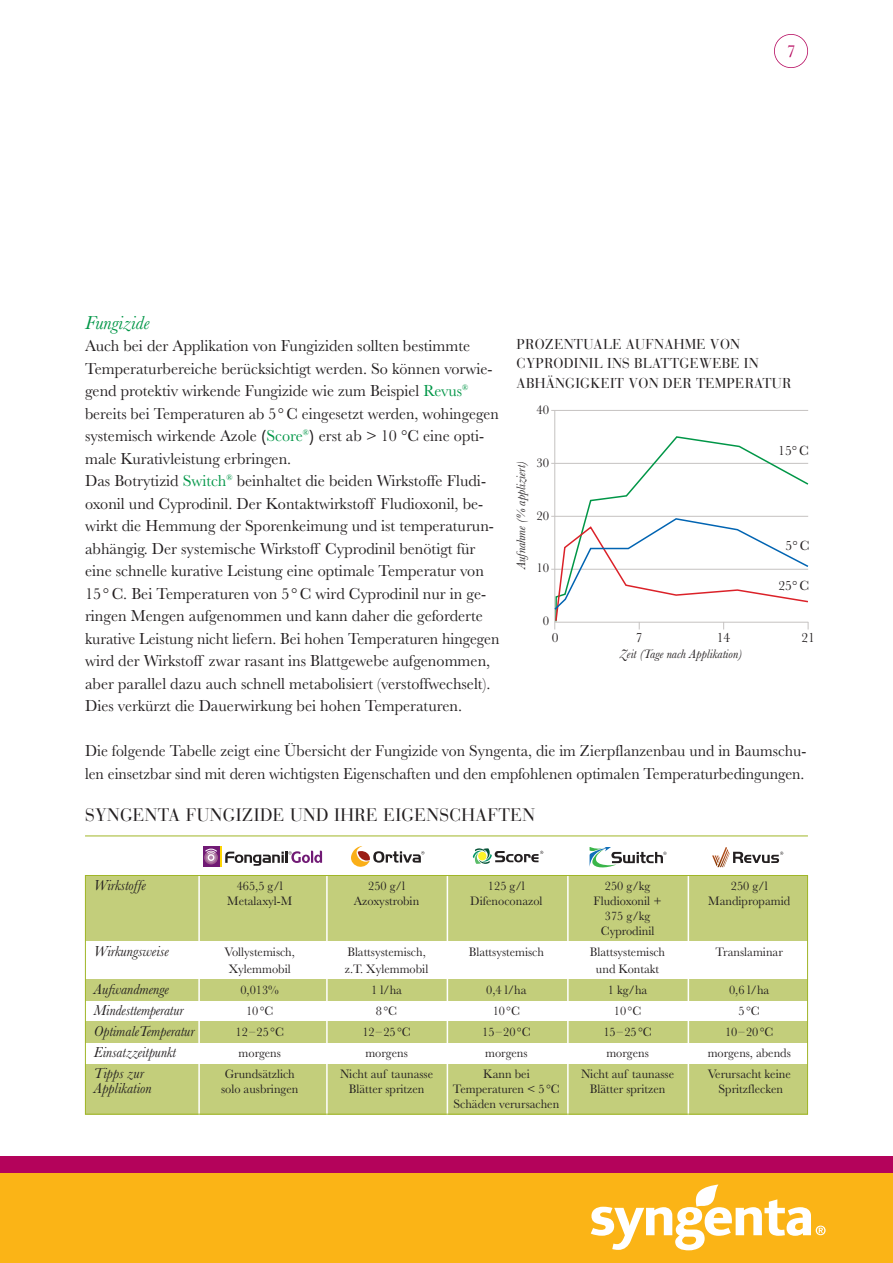
<style>
.page{position:relative;width:893px;height:1263px;background:#fff}
.page>*{position:absolute;margin:0;border:0;box-sizing:border-box;transform-origin:0 0}
.t1{font:italic 19.5px "Baskerville";color:#009647}
.t2{font:18px "Bauer Bodoni";letter-spacing:.02em;color:#231f20}
.t3{font:18px "Baskerville";color:#b4035b}
.t4{font:16.5px/22.5px "Baskerville";color:#231f20}
.t5{font:16.5px/22.5px "Baskerville";color:#231f20;scale:.96 1}
.t6{font:italic 15px "Baskerville";color:#231f20}
.t7{font:italic 15px "Baskerville";color:#231f20;scale:.95 1}
.t8{font:italic 15px "Baskerville";color:#231f20;scale:.96 1}
.t9{font:14.25px/19.5px "Bauer Bodoni";letter-spacing:.015em;color:#231f20}
.t10{font:13.95px "Baskerville";color:#231f20}
.t11{font:13.8px "Baskerville";color:#231f20}
.t12{font:13.2px "Baskerville";color:#231f20}
.t13{font:12.75px/15px "Baskerville";color:#231f20;text-align:center}
.t14{font:italic 12.75px "Baskerville";color:#231f20}
.s1{color:#009647}
.s2{font-weight:700}
</style>
<div class="page">
<div style="left:85px;top:875px;width:723px;height:66px;background:#c3ce7b"></div>
<div style="left:85px;top:979px;width:723px;height:22px;background:#c3ce7b"></div>
<div style="left:85px;top:1021px;width:723px;height:22px;background:#c3ce7b"></div>
<div style="left:85px;top:1065px;width:723px;height:50px;background:#c3ce7b"></div>
<hr style="left:551px;top:463px;width:257px;height:1px;background:#c5c2c1">
<hr style="left:551px;top:516px;width:257px;height:1px;background:#c5c2c1">
<hr style="left:551px;top:569px;width:257px;height:1px;background:#c5c2c1">
<svg style="left:555px;top:435px;width:254px;height:82px"></svg>
<hr style="left:85px;top:835px;width:723px;height:1px;background:#a0b627">
<div style="left:0;top:1157px;width:893px;height:17px;background:#b4035b"></div>
<div style="left:0;top:1174px;width:893px;height:89px;background:#fbb416"></div>
<svg style="left:591px;top:1184px;width:235px;height:66px"></svg>
<hr style="left:551px;top:410px;width:257px;height:1px;background:#c5c2c1">
<hr style="left:554px;top:410px;width:1px;height:219px;background:#c5c2c1">
<svg style="left:553px;top:517px;width:256px;height:112px"></svg>
<hr style="left:198px;top:869px;width:2px;height:283px;background:#fff">
<hr style="left:326px;top:862px;width:2px;height:290px;background:#fff">
<hr style="left:447px;top:862px;width:1px;height:290px;background:#fff">
<hr style="left:567px;top:862px;width:2px;height:290px;background:#fff">
<hr style="left:688px;top:857px;width:1px;height:295px;background:#fff">
<hr style="left:219px;top:846px;width:3px;height:21px;background:#fed503">
<svg style="left:203px;top:846px;width:16px;height:21px"></svg>
<svg style="left:204px;top:851px;width:14px;height:13px"></svg>
<div style="left:206px;top:852px;width:10px;height:11px;background:#b585ac;border-radius:50%"></div>
<svg style="left:205px;top:849px;width:12px;height:12px"></svg>
<svg style="left:225px;top:851px;width:97px;height:15px"></svg>
<svg style="left:351px;top:846px;width:73px;height:21px"></svg>
<svg style="left:473px;top:848px;width:70px;height:16px"></svg>
<div style="left:478px;top:852px;width:8px;height:8px;background:#fff229;border-radius:50%"></div>
<svg style="left:590px;top:847px;width:76px;height:20px"></svg>
<svg style="left:712px;top:848px;width:71px;height:19px"></svg>
<div style="left:85px;top:875px;width:723px;height:239px;border:1px solid #a0b627"></div>
<div style="left:774px;top:34px;width:34px;height:34px;border:2px solid #b4035b;border-radius:50%"></div>
<p class="t3" style="left:787px;top:40px;width:10px">7</p>
<p class="t1" style="left:85px;top:311px;width:66px">Fungizide</p>
<p class="t4" style="left:85px;top:334px;width:416px">Auch bei der Applikation von Fungiziden sollten bestimmte Temperaturbereiche berücksichtigt werden. So können vorwie&shy;gend protektiv wirkende Fungizide wie zum Beispiel <span class="s1">Revus</span><sup>® </sup>bereits bei Temperaturen ab 5° C eingesetzt werden, wohingegen systemisch wirkende Azole <span class="s2">(</span><span class="s1">Score</span><sup>®</sup><span class="s2">)</span> erst ab &gt; 10 °C eine opti&shy;male Kurativleistung erbringen.<br>Das Botrytizid <span class="s1">Switch</span><sup>®</sup> beinhaltet die beiden Wirkstoffe Fludi&shy;oxonil und Cyprodinil. Der Kontaktwirkstoff Fludioxonil, be&shy;wirkt die Hemmung der Sporenkeimung und ist temperaturun&shy;abhängig. Der systemische Wirkstoff Cyprodinil benötigt für eine schnelle kurative Leistung eine optimale Temperatur von 15° C. Bei Temperaturen von 5° C wird Cyprodinil nur in ge&shy;ringen Mengen aufgenommen und kann daher die geforderte kurative Leistung nicht liefern. Bei hohen Temperaturen hingegen wird der Wirkstoff zwar rasant ins Blattgewebe aufgenommen, aber parallel dazu auch schnell metabolisiert (verstoffwechselt).<br>Dies verkürzt die Dauerwirkung bei hohen Temperaturen.</p>
<p class="t9" style="left:517px;top:336px;width:276px">PROZENTUALE AUFNAHME VON<br>CYPRODINIL INS BLATTGEWEBE IN<br>ABHÄNGIGKEIT VON DER TEMPERATUR</p>
<p class="t12" style="left:536px;top:402px;width:14px">40</p>
<p class="t14" style="left:513px;top:569px;width:109px;rotate:-90deg">Aufnahme (% appliziert)</p>
<p class="t12" style="left:536px;top:454px;width:14px">30</p>
<p class="t12" style="left:536px;top:507px;width:14px">20</p>
<p class="t12" style="left:536px;top:560px;width:14px">10</p>
<p class="t11" style="left:778px;top:442px;width:32px">15°C</p>
<p class="t11" style="left:786px;top:537px;width:25px">5°C</p>
<p class="t11" style="left:778px;top:577px;width:32px">25°C</p>
<p class="t12" style="left:543px;top:613px;width:8px">0</p>
<p class="t10" style="left:552px;top:629px;width:8px">0</p>
<p class="t10" style="left:636px;top:629px;width:8px">7</p>
<p class="t10" style="left:717px;top:629px;width:15px">14</p>
<p class="t10" style="left:801px;top:629px;width:15px">21</p>
<p class="t14" style="left:620px;top:646px;width:124px">Zeit (Tage nach Applikation)</p>
<p class="t5" style="left:85px;top:739px;width:753px">Die folgende Tabelle zeigt eine Übersicht der Fungizide von Syngenta, die im Zierpflanzenbau und in Baumschu&shy;len einsetzbar sind mit deren wichtigsten Eigenschaften und den empfohlenen optimalen Temperaturbedingungen.</p>
<p class="t2" style="left:85px;top:808px;width:452px">SYNGENTA FUNGIZIDE UND IHRE EIGENSCHAFTEN</p>
<p class="t6" style="left:94px;top:876px;width:53px">Wirkstoffe</p>
<p class="t13" style="left:237px;top:878px;width:48px">465,5 g/l</p>
<p class="t13" style="left:368px;top:878px;width:38px">250 g/l</p>
<p class="t13" style="left:488px;top:878px;width:38px">125 g/l</p>
<p class="t13" style="left:605px;top:878px;width:47px">250 g/kg</p>
<p class="t13" style="left:731px;top:878px;width:38px">250 g/l</p>
<p class="t13" style="left:227px;top:893px;width:66px">Metalaxyl-M</p>
<p class="t13" style="left:354px;top:893px;width:67px">Azoxystrobin</p>
<p class="t13" style="left:470px;top:893px;width:74px">Difenoconazol</p>
<p class="t13" style="left:594px;top:893px;width:70px">Fludioxonil +</p>
<p class="t13" style="left:708px;top:893px;width:83px">Mandipropamid</p>
<p class="t13" style="left:601px;top:908px;width:55px">375 g/kg<br>Cyprodinil</p>
<p class="t6" style="left:94px;top:942px;width:76px">Wirkungsweise</p>
<p class="t13" style="left:225px;top:944px;width:72px">Vollystemisch,</p>
<p class="t13" style="left:347px;top:944px;width:80px">Blattsystemisch,</p>
<p class="t13" style="left:469px;top:944px;width:77px">Blattsystemisch</p>
<p class="t13" style="left:590px;top:944px;width:77px">Blattsystemisch</p>
<p class="t13" style="left:716px;top:944px;width:69px">Translaminar</p>
<p class="t13" style="left:229px;top:961px;width:64px">Xylemmobil</p>
<p class="t13" style="left:345px;top:961px;width:85px">z.T. Xylemmobil</p>
<p class="t13" style="left:596px;top:961px;width:65px">und Kontakt</p>
<p class="t6" style="left:94px;top:980px;width:77px">Aufwandmenge</p>
<p class="t13" style="left:240px;top:982px;width:40px">0,013%</p>
<p class="t13" style="left:371px;top:982px;width:33px">1 l/ha</p>
<p class="t13" style="left:486px;top:982px;width:42px">0,4 l/ha</p>
<p class="t13" style="left:608px;top:982px;width:41px">1 kg/ha</p>
<p class="t13" style="left:729px;top:982px;width:42px">0,6 l/ha</p>
<p class="t7" style="left:94px;top:1001px;width:96px">Mindesttemperatur</p>
<p class="t13" style="left:246px;top:1003px;width:29px">10°C</p>
<p class="t13" style="left:376px;top:1003px;width:23px">8°C</p>
<p class="t13" style="left:493px;top:1003px;width:29px">10°C</p>
<p class="t13" style="left:614px;top:1003px;width:29px">10°C</p>
<p class="t13" style="left:739px;top:1003px;width:23px">5°C</p>
<p class="t8" style="left:94px;top:1022px;width:106px">OptimaleTemperatur</p>
<p class="t13" style="left:236px;top:1024px;width:50px">12–25°C</p>
<p class="t13" style="left:362px;top:1024px;width:50px">12–25°C</p>
<p class="t13" style="left:482px;top:1024px;width:50px">15–20°C</p>
<p class="t13" style="left:603px;top:1024px;width:50px">15–25°C</p>
<p class="t13" style="left:725px;top:1024px;width:50px">10–20°C</p>
<p class="t7" style="left:94px;top:1043px;width:88px">Einsatzzeitpunkt</p>
<p class="t13" style="left:239px;top:1045px;width:44px">morgens</p>
<p class="t13" style="left:365px;top:1045px;width:44px">morgens</p>
<p class="t13" style="left:485px;top:1045px;width:44px">morgens</p>
<p class="t13" style="left:606px;top:1045px;width:44px">morgens</p>
<p class="t13" style="left:708px;top:1045px;width:85px">morgens, abends</p>
<p class="t6" style="left:94px;top:1064px;width:52px">Tipps zur</p>
<p class="t13" style="left:225px;top:1066px;width:72px">Grundsätzlich</p>
<p class="t13" style="left:340px;top:1066px;width:95px">Nicht auf taunasse</p>
<p class="t13" style="left:483px;top:1066px;width:48px">Kann bei</p>
<p class="t13" style="left:581px;top:1066px;width:95px">Nicht auf taunasse</p>
<p class="t13" style="left:708px;top:1066px;width:85px">Verursacht keine</p>
<p class="t6" style="left:94px;top:1079px;width:59px">Applikation</p>
<p class="t13" style="left:221px;top:1081px;width:79px">solo ausbringen</p>
<p class="t13" style="left:349px;top:1081px;width:77px">Blätter spritzen</p>
<p class="t13" style="left:453px;top:1081px;width:108px">Temperaturen &lt; 5°C</p>
<p class="t13" style="left:590px;top:1081px;width:77px">Blätter spritzen</p>
<p class="t13" style="left:718px;top:1081px;width:66px">Spritzflecken</p>
<p class="t13" style="left:453px;top:1096px;width:107px">Schäden verursachen</p>
</div>
